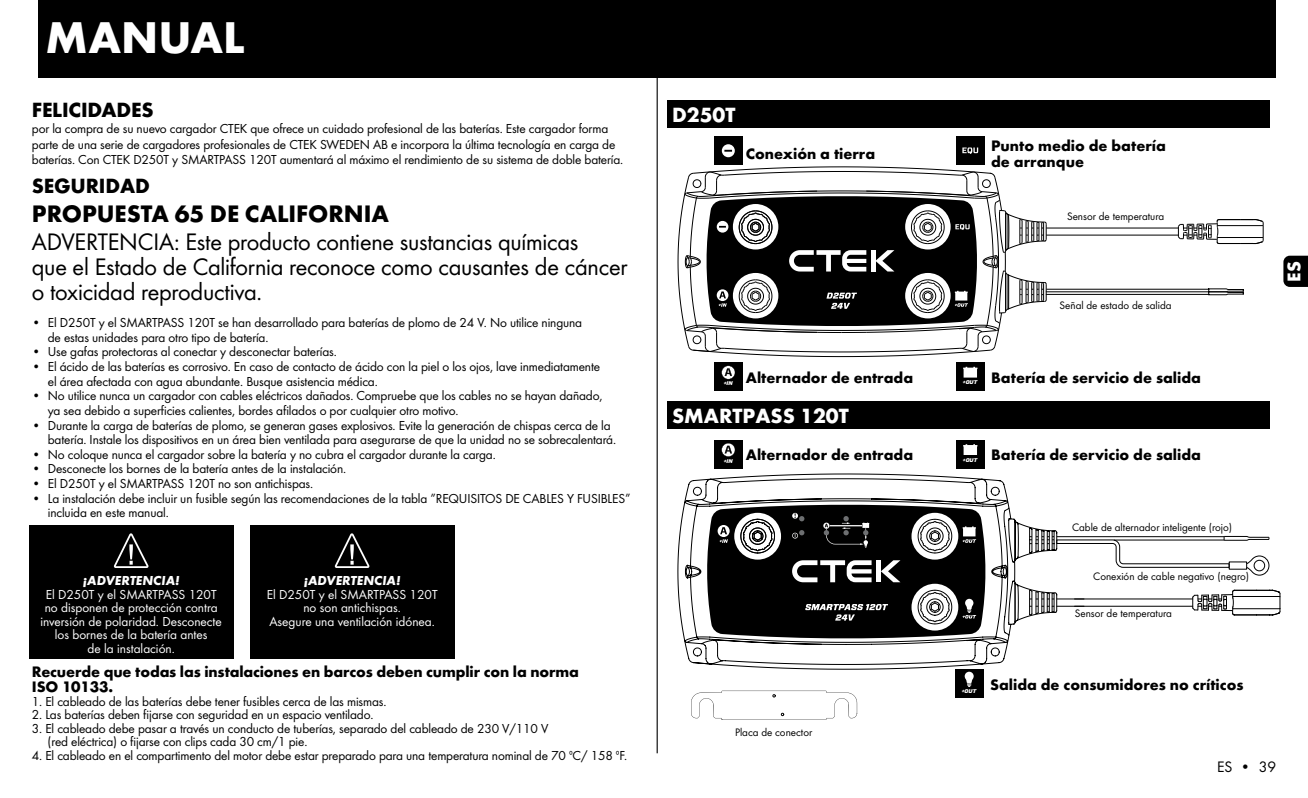
<style>
.page{position:relative;width:1308px;height:798px;background:#fff}
.page>*{position:absolute;margin:0;border:0;box-sizing:border-box;transform-origin:0 0}
.t1{font:700 46.12px "Futura";color:#fff}
.t2{font:24.75px/24.8px "Futura Boo";letter-spacing:-.01em;color:#000}
.t3{font:700 24.75px "Futura";letter-spacing:-.005em;color:#000}
.t4{font:700 21.38px "Futura";letter-spacing:-.01em;color:#000}
.t5{font:700 21.38px "Futura";color:#fff}
.t6{font:700 19.12px "Futura";color:#fff}
.t7{font:700 15.75px/15.8px "Futura";color:#000}
.t8{font:15.75px "Futura Boo";color:#000}
.t9{font:13.5px/14.6px "Futura Boo";letter-spacing:-.01em;color:#000}
.t10{font:13.5px/13.5px "Futura Boo";color:#fff;text-align:center}
.t11{font:italic 700 13.5px "Futura";color:#fff}
.t12{font:11.25px "Futura Boo";color:#000}
.t13{font:italic 900 5.4px "Forza";color:#fff}
</style>
<div class="page">
<hr style="left:656px;top:38px;width:1px;height:715px;background:#000">
<svg style="left:1283px;top:255px;width:24px;height:32px"></svg>
<svg style="left:677px;top:473px;width:380px;height:196px"></svg>
<svg style="left:705px;top:503px;width:281px;height:136px"></svg>
<svg style="left:1013px;top:535px;width:267px;height:89px"></svg>
<div style="left:38px;top:0;width:1238px;height:78px;background:#000"></div>
<svg style="left:677px;top:166px;width:586px;height:191px"></svg>
<svg style="left:691px;top:690px;width:166px;height:29px"></svg>
<div style="left:666px;top:100px;width:603px;height:27px;background:#000"></div>
<div style="left:666px;top:401px;width:603px;height:27px;background:#000"></div>
<div style="left:714px;top:362px;width:28px;height:29px;background:#000"></div>
<svg style="left:721px;top:365px;width:14px;height:14px"></svg>
<div style="left:956px;top:362px;width:28px;height:29px;background:#000"></div>
<svg style="left:963px;top:366px;width:14px;height:11px"></svg>
<div style="left:714px;top:439px;width:28px;height:29px;background:#000"></div>
<svg style="left:721px;top:443px;width:14px;height:13px"></svg>
<div style="left:956px;top:439px;width:28px;height:29px;background:#000"></div>
<svg style="left:963px;top:444px;width:14px;height:11px"></svg>
<div style="left:714px;top:136px;width:28px;height:29px;background:#000"></div>
<svg style="left:722px;top:144px;width:13px;height:13px"></svg>
<div style="left:956px;top:136px;width:28px;height:29px;background:#000"></div>
<svg style="left:962px;top:147px;width:16px;height:7px"></svg>
<div style="left:954px;top:668px;width:29px;height:29px;background:#000"></div>
<svg style="left:964px;top:671px;width:9px;height:15px"></svg>
<div style="left:29px;top:525px;width:204px;height:134px;background:#000"></div>
<svg style="left:114px;top:533px;width:35px;height:34px"></svg>
<div style="left:250px;top:525px;width:204px;height:134px;background:#000"></div>
<svg style="left:335px;top:533px;width:34px;height:34px"></svg>
<h1 class="t1" style="left:45px;top:9px;width:201px">MANUAL</h1>
<h3 class="t4" style="left:32px;top:97px;width:123px">FELICIDADES</h3>
<p class="t9" style="left:32px;top:120px;width:593px;line-height:15.8px">por la compra de su nuevo cargador CTEK que ofrece un cuidado profesional de las baterías. Este cargador forma parte de una serie de cargadores profesionales de CTEK SWEDEN AB e incorpora la última tecnología en carga de baterías. Con CTEK D250T y SMARTPASS 120T aumentará al máximo el rendimiento de su sistema de doble batería.</p>
<h3 class="t4" style="left:32px;top:172px;width:119px">SEGURIDAD</h3>
<h2 class="t3" style="left:32px;top:198px;width:358px">PROPUESTA 65 DE CALIFORNIA</h2>
<h2 class="t2" style="left:32px;top:229px;width:597px">ADVERTENCIA: Este producto contiene sustancias químicas<br>que el Estado de California reconoce como causantes de cáncer o toxicidad reproductiva.</h2>
<p class="t9" style="left:48px;top:315px;width:536px;text-indent:-16px">• El D250T y el SMARTPASS 120T se han desarrollado para baterías de plomo de 24 V. No utilice ninguna de estas unidades para otro tipo de batería.</p>
<p class="t9" style="left:32px;top:344px;width:306px">• Use gafas protectoras al conectar y desconectar baterías.</p>
<p class="t9" style="left:48px;top:359px;width:554px;text-indent:-16px">• El ácido de las baterías es corrosivo. En caso de contacto de ácido con la piel o los ojos, lave inmediatamente el área afectada con agua abundante. Busque asistencia médica.</p>
<p class="t9" style="left:48px;top:388px;width:556px;text-indent:-16px">• No utilice nunca un cargador con cables eléctricos dañados. Compruebe que los cables no se hayan dañado, ya sea debido a superficies calientes, bordes afilados o por cualquier otro motivo.</p>
<p class="t9" style="left:48px;top:417px;width:570px;text-indent:-16px">• Durante la carga de baterías de plomo, se generan gases explosivos. Evite la generación de chispas cerca de la batería. Instale los dispositivos en un área bien ventilada para asegurarse de que la unidad no se sobrecalentará.</p>
<p class="t9" style="left:32px;top:447px;width:465px">• No coloque nunca el cargador sobre la batería y no cubra el cargador durante la carga.</p>
<p class="t9" style="left:32px;top:461px;width:316px">• Desconecte los bornes de la batería antes de la instalación.</p>
<p class="t9" style="left:32px;top:476px;width:283px">• El D250T y el SMARTPASS 120T no son antichispas.</p>
<p class="t9" style="left:48px;top:490px;width:584px;text-indent:-16px">• La instalación debe incluir un fusible según las recomendaciones de la tabla ”REQUISITOS DE CABLES Y FUSIBLES” incluida en este manual.</p>
<p class="t11" style="left:83px;top:572px;width:98px">¡ADVERTENCIA!</p>
<p class="t10" style="left:40px;top:587px;width:183px">El D250T y el SMARTPASS 120T no disponen de protección contra inversión de polaridad. Desconecte los bornes de la batería antes<br>de la instalación.</p>
<p class="t11" style="left:304px;top:572px;width:98px">¡ADVERTENCIA!</p>
<p class="t10" style="left:267px;top:587px;width:172px">El D250T y el SMARTPASS 120T no son antichispas.<br>Asegure una ventilación idónea.</p>
<p class="t7" style="left:32px;top:663px;width:548px">Recuerde que todas las instalaciones en barcos deben cumplir con la norma<br>ISO 10133.</p>
<p class="t9" style="left:32px;top:693px;width:356px">1. El cableado de las baterías debe tener fusibles cerca de las mismas.</p>
<p class="t9" style="left:32px;top:707px;width:343px">2. Las baterías deben fijarse con seguridad en un espacio ventilado.</p>
<p class="t9" style="left:48px;top:721px;width:502px;line-height:13.5px;text-indent:-16px">3. El cableado debe pasar a través un conducto de tuberías, separado del cableado de 230 V/110 V (red eléctrica) o fijarse con clips cada 30 cm/1 pie.</p>
<p class="t9" style="left:32px;top:747px;width:597px">4. El cableado en el compartimento del motor debe estar preparado para una temperatura nominal de 70 0C/ 158 0F.</p>
<h3 class="t5" style="left:672px;top:102px;width:65px">D250T</h3>
<p class="t7" style="left:746px;top:145px;width:131px">Conexión a tierra</p>
<p class="t7" style="left:991px;top:137px;width:176px">Punto medio de batería de arranque</p>
<p class="t12" style="left:1067px;top:210px;width:99px">Sensor de temperatura</p>
<p class="t12" style="left:1059px;top:298px;width:114px">Señal de estado de salida</p>
<h3 class="t6" style="left:1282px;top:281px;width:22px;rotate:-90deg">ES</h3>
<p class="t13" style="left:723px;top:379px;width:11px">+IN</p>
<p class="t7" style="left:746px;top:369px;width:169px">Alternador de entrada</p>
<p class="t13" style="left:962px;top:378px;width:16px">+OUT</p>
<p class="t7" style="left:991px;top:369px;width:211px">Batería de servicio de salida</p>
<h3 class="t5" style="left:672px;top:402px;width:178px">SMARTPASS 120T</h3>
<p class="t13" style="left:723px;top:457px;width:11px">+IN</p>
<p class="t7" style="left:746px;top:446px;width:169px">Alternador de entrada</p>
<p class="t13" style="left:962px;top:456px;width:16px">+OUT</p>
<p class="t7" style="left:991px;top:446px;width:211px">Batería de servicio de salida</p>
<p class="t12" style="left:1072px;top:520px;width:161px">Cable de alternador inteligente (rojo)</p>
<p class="t12" style="left:1093px;top:569px;width:157px">Conexión de cable negativo (negro)</p>
<p class="t12" style="left:1074px;top:606px;width:99px">Sensor de temperatura</p>
<p class="t13" style="left:961px;top:687px;width:16px">+OUT</p>
<p class="t7" style="left:990px;top:676px;width:255px">Salida de consumidores no críticos</p>
<p class="t12" style="left:735px;top:725px;width:79px">Placa de conector</p>
<p class="t8" style="left:1217px;top:757px;width:60px">ES • 39</p>
</div>
